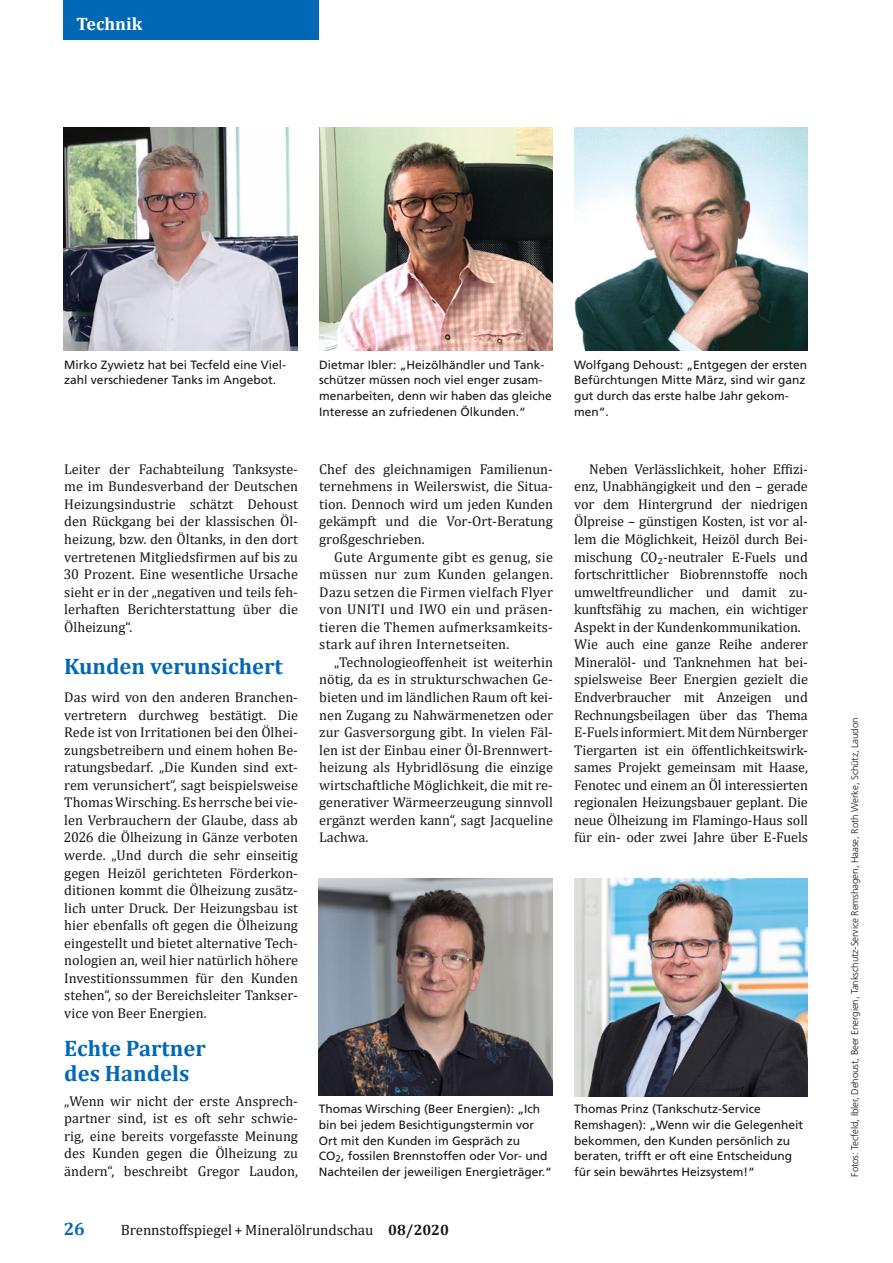
<style>
.page{position:relative;width:893px;height:1263px;background:#fff}
.page>*{position:absolute;margin:0;border:0;box-sizing:border-box;transform-origin:0 0}
.Subheadline_Themense{font:700 22.5px/24.8px "Cambria";color:#0068b4}
.t1{font:700 18px "Cambria";color:#fff}
.t2{font:700 18px "Cambria";color:#0068b4}
.t3{font:15px "Cambria";letter-spacing:-.005em;color:#181716}
.Grundschrift{font:14.25px/17.5px "Cambria";color:#181716;text-align:justify}
.Grundschrift_Einzug{font:14.25px/17.5px "Cambria";color:#181716;text-align:justify}
.BU{font:12px/15.8px "Frutiger LT Std";color:#181716}
.BU_1__am_Grundlinien{font:12px/15.8px "Frutiger LT Std";color:#181716}
.Quelle{font:300 9.75px "Frutiger LT Std";letter-spacing:-.01em;color:#181716}
.s1{font-weight:700}
</style>
<div class="page">
<div style="left:64px;top:0;width:255px;height:40px;background:#0068b4"></div>
<img style="left:319px;top:127px;width:234px;height:224px">
<img style="left:574px;top:127px;width:234px;height:224px">
<img style="left:319px;top:878px;width:234px;height:217px">
<img style="left:574px;top:878px;width:234px;height:218px">
<img style="left:63px;top:127px;width:234px;height:224px">
<p class="t1" style="left:77px;top:11px;width:67px">Technik</p>
<p class="BU_1__am_Grundlinien" style="left:64px;top:356px;width:223px">Mirko Zywietz hat bei Tecfeld eine Viel&shy;zahl verschiedener Tanks im Angebot.</p>
<p class="Grundschrift_Einzug" style="left:64px;top:460px;width:235px">Leiter der Fachabteilung Tanksyste&shy;me im Bundesverband der Deutschen Heizungsindustrie schätzt Dehoust den Rückgang bei der klassischen Öl&shy;heizung, bzw. den Öltanks, in den dort vertretenen Mitgliedsfirmen auf bis zu 30 Prozent. Eine wesentliche Ursache sieht er in der „negativen und teils feh&shy;lerhaften Berichterstattung über die Ölheizung“.</p>
<p class="Subheadline_Themense" style="left:64px;top:653px;width:220px">Kunden verunsichert</p>
<p class="Grundschrift" style="left:64px;top:688px;width:235px">Das wird von den anderen Branchen&shy;vertretern durchweg bestätigt. Die Rede ist von Irritationen bei den Ölhei&shy;zungsbetreibern und einem hohen Be&shy;ratungsbedarf. „Die Kunden sind ext&shy;rem verunsichert“, sagt beispielsweise Thomas Wirsching. Es herrsche bei vie&shy;len Verbrauchern der Glaube, dass ab 2026 die Ölheizung in Gänze verboten werde. „Und durch die sehr einseitig gegen Heizöl gerichteten Förderkon&shy;ditionen kommt die Ölheizung zusätz&shy;lich unter Druck. Der Heizungsbau ist hier ebenfalls oft gegen die Ölheizung eingestellt und bietet alternative Tech&shy;nologien an, weil hier natürlich höhere Investitionssummen für den Kunden stehen“, so der Bereichsleiter Tankser&shy;vice von Beer Energien.</p>
<p class="Subheadline_Themense" style="left:64px;top:1035px;width:143px">Echte Partner des Handels</p>
<p class="Grundschrift" style="left:64px;top:1092px;width:235px">„Wenn wir nicht der erste Ansprech&shy;partner sind, ist es oft sehr schwie&shy;rig, eine bereits vorgefasste Meinung des Kunden gegen die Ölheizung zu ändern“, beschreibt Gregor Laudon,</p>
<p class="BU_1__am_Grundlinien" style="left:319px;top:356px;width:234px">Dietmar Ibler: „Heizölhändler und Tank&shy;schützer müssen noch viel enger zusam&shy;menarbeiten, denn wir haben das gleiche Interesse an zufriedenen Ölkunden.“</p>
<p class="BU_1__am_Grundlinien" style="left:574px;top:356px;width:235px">Wolfgang Dehoust: „Entgegen der ersten<br>Befürchtungen Mitte März, sind wir ganz gut durch das erste halbe Jahr gekom&shy;men“.</p>
<p class="Grundschrift" style="left:319px;top:460px;width:235px">Chef des gleichnamigen Familienun&shy;ternehmens in Weilerswist, die Situa&shy;tion. Dennoch wird um jeden Kunden gekämpft und die Vor-Ort-Beratung großgeschrieben.</p>
<p class="Grundschrift_Einzug" style="left:319px;top:548px;width:235px;text-indent:15px">Gute Argumente gibt es genug, sie müssen nur zum Kunden gelangen.<br>Dazu setzen die Firmen vielfach Flyer von UNITI und IWO ein und präsen&shy;tieren die Themen aufmerksamkeits&shy;stark auf ihren Internetseiten.</p>
<p class="Grundschrift_Einzug" style="left:319px;top:653px;width:235px;text-indent:15px">„Technologieoffenheit ist weiterhin nötig, da es in strukturschwachen Ge&shy;bieten und im ländlichen Raum oft kei&shy;nen Zugang zu Nahwärmenetzen oder zur Gasversorgung gibt. In vielen Fäl&shy;len ist der Einbau einer Öl-Brennwert&shy;heizung als Hybridlösung die einzige wirtschaftliche Möglichkeit, die mit re&shy;generativer Wärmeerzeugung sinnvoll ergänzt werden kann“, sagt Jacqueline Lachwa.</p>
<p class="Grundschrift_Einzug" style="left:574px;top:460px;width:235px;text-indent:15px">Neben Verlässlichkeit, hoher Effizi&shy;enz, Unabhängigkeit und den – gerade vor dem Hintergrund der niedrigen Ölpreise – günstigen Kosten, ist vor al&shy;lem die Möglichkeit, Heizöl durch Bei&shy;mischung CO2-neutraler E-Fuels und fortschrittlicher Biobrennstoffe noch umweltfreundlicher und damit zu&shy;kunftsfähig zu machen, ein wichtiger Aspekt in der Kundenkommunikation.</p>
<p class="Grundschrift" style="left:574px;top:636px;width:235px">Wie auch eine ganze Reihe anderer Mineralöl- und Tanknehmen hat bei&shy;spielsweise Beer Energien gezielt die Endverbraucher mit Anzeigen und Rechnungsbeilagen über das Thema E-Fuels informiert. Mit dem Nürnberger Tiergarten ist ein öffentlichkeitswirk&shy;sames Projekt gemeinsam mit Haase, Fenotec und einem an Öl interessierten regionalen Heizungsbauer geplant. Die neue Ölheizung im Flamingo-Haus soll für ein- oder zwei Jahre über E-Fuels</p>
<p class="BU" style="left:319px;top:1101px;width:234px">Thomas Wirsching (Beer Energien): „Ich bin bei jedem Besichtigungstermin vor Ort mit den Kunden im Gespräch zu<br>CO<sub>2</sub>, fossilen Brennstoffen oder Vor- und Nachteilen der jeweiligen Energieträger.“</p>
<p class="BU" style="left:574px;top:1101px;width:231px">Thomas Prinz (Tankschutz-Service Remshagen): „Wenn wir die Gelegenheit bekommen, den Kunden persönlich zu beraten, trifft er oft eine Entscheidung für sein bewährtes Heizsystem!“</p>
<p class="t2" style="left:64px;top:1216px;width:23px">26</p>
<p class="t3" style="left:121px;top:1221px;width:330px">Brennstoffspiegel + Mineralölrundschau <span class="s1">08/ 2020</span></p>
<p class="Quelle" style="left:849px;top:1176px;width:461px;rotate:-90deg">Fotos: Tecfeld, Ibler, Dehoust, Beer Energien, Tankschutz-Service Remshagen, Haase, Roth Werke, Schütz, Laudon</p>
</div>
